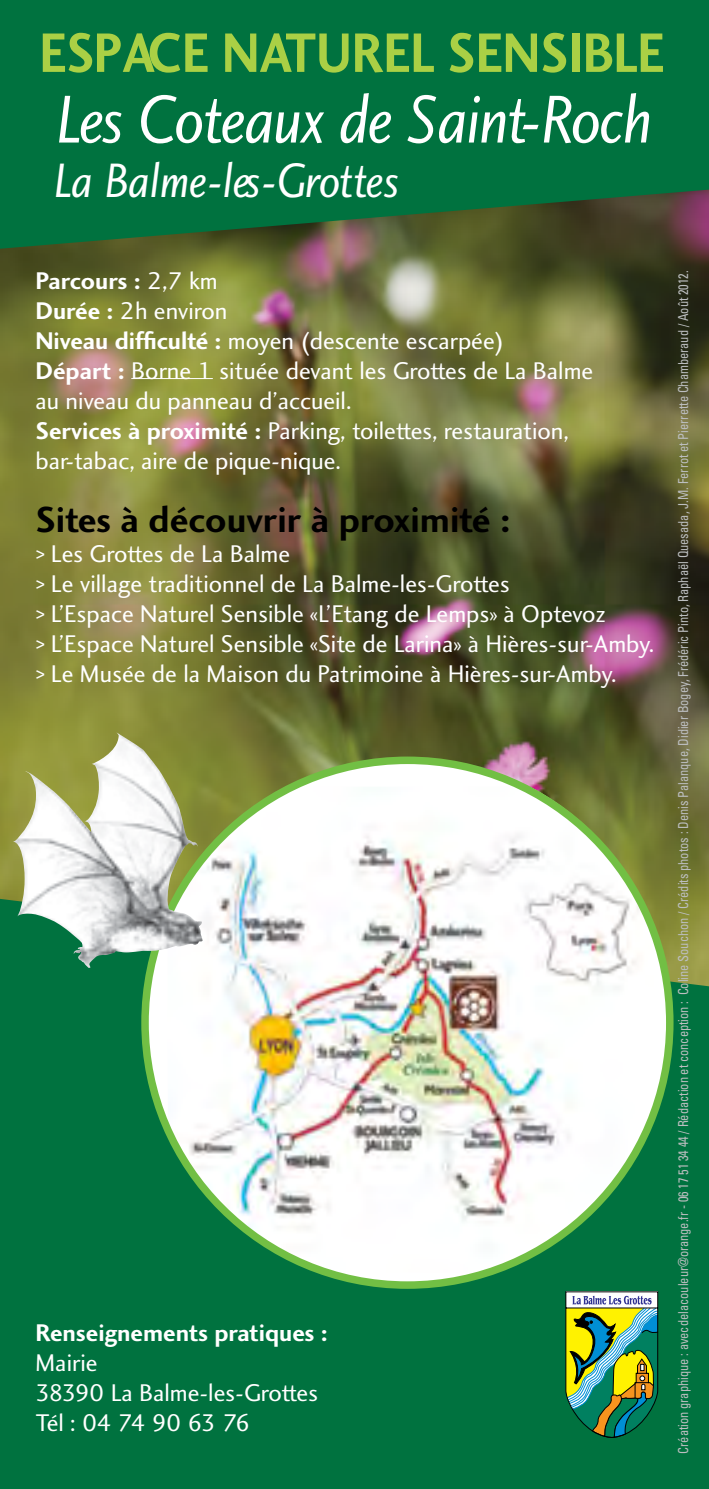
<style>
.page{position:relative;width:709px;height:1489px;background:#fff}
.page>*{position:absolute;margin:0;border:0;box-sizing:border-box;transform-origin:0 0}
.t1{font:70px "Charlotte Sans Book Italic Plain";letter-spacing:-.02em;color:#fff;scale:.9 1}
.t2{font:57.5px "Charlotte Sans Bold Plain";color:#aad045;scale:.9 1}
.t3{font:50px "Charlotte Sans Book Italic Plain";color:#fff;scale:.9 1}
.t4{font:37.5px "Charlotte Sans Bold Plain";color:#000}
.t5{font:25px/30px "Charlotte Sans Book Plain";color:#fff}
.t6{font:25px "Charlotte Sans Bold Plain";color:#fff}
.t7{font:condensed 13.75px "Univers";color:#bcbec0;scale:.9 1}
.s1{font-family:"Charlotte Sans Book Plain"}
.s2{font-family:"Charlotte Sans Bold Plain"}
</style>
<div class="page">
<img style="left:0;top:249px;width:709px;height:649px">
<div style="left:0;top:898px;width:709px;height:590px;background:#00723f"></div>
<svg style="left:565px;top:1290px;width:93px;height:150px;background:#6a9a5d"></svg>
<svg style="left:143px;top:758px;width:524px;height:525px"></svg>
<img style="left:168px;top:786px;width:485px;height:486px">
<svg style="left:0;top:0;width:709px;height:249px;background:#0a6d3d"></svg>
<hr style="left:131px;top:378px;width:82px;height:1px;background:#fff">
<img style="left:87px;top:732px;width:32px;height:87px">
<h2 class="t2" style="left:39px;top:18px;width:696px">ESPACE NATUREL SENSIBLE</h2>
<h1 class="t1" style="left:56px;top:77px;width:663px">Les Coteaux de Saint-Roch</h1>
<h3 class="t3" style="left:54px;top:151px;width:386px">La Balme-les-Grottes</h3>
<p class="t6" style="left:35px;top:265px;width:184px">Parcours : <span class="s1">2,7 km</span></p>
<p class="t5" style="left:35px;top:295px;width:559px"><span class="s2">Durée :</span> 2h environ<br><span class="s2">Niveau difficulté :</span> moyen (descente escarpée)<br><span class="s2">Départ :</span> Borne 1 située devant les Grottes de La Balme au niveau du panneau d’accueil.<br><span class="s2">Services à proximité :</span> Parking, toilettes, restauration, bar-tabac, aire de pique-nique.</p>
<h3 class="t4" style="left:35px;top:497px;width:477px">Sites à découvrir à proximité :</h3>
<p class="t5" style="left:35px;top:538px;width:620px">&gt; Les Grottes de La Balme<br>&gt; Le village traditionnel de La Balme-les-Grottes<br>&gt; L’Espace Naturel Sensible «L’Etang de Lemps» à Optevoz<br>&gt; L’Espace Naturel Sensible «Site de Larina» à H ières-sur-Amby. &gt; Le Musée de la Maison du Patrimoine à H ières-sur-Amby.</p>
<p class="t6" style="left:35px;top:1317px;width:294px">Renseignements pratiques :</p>
<p class="t5" style="left:35px;top:1346px;width:284px">Mairie<br>38390 La Balme-les-Grottes<br>Tél : 04 74 90 63 76</p>
<p class="t7" style="left:674px;top:1453px;width:1315px;rotate:-90deg">Création graphique : avecdelacouleur@orange.fr - 06 17 51 34 44 / Rédaction et conception : Coline Souchon / Crédits photos : Denis Palanque, Didier Bogey, Frédéric Pinto, Raphaël Quesada, J.M. Ferrot et Pierrette Chamberaud / Août 2012.</p>
</div>
